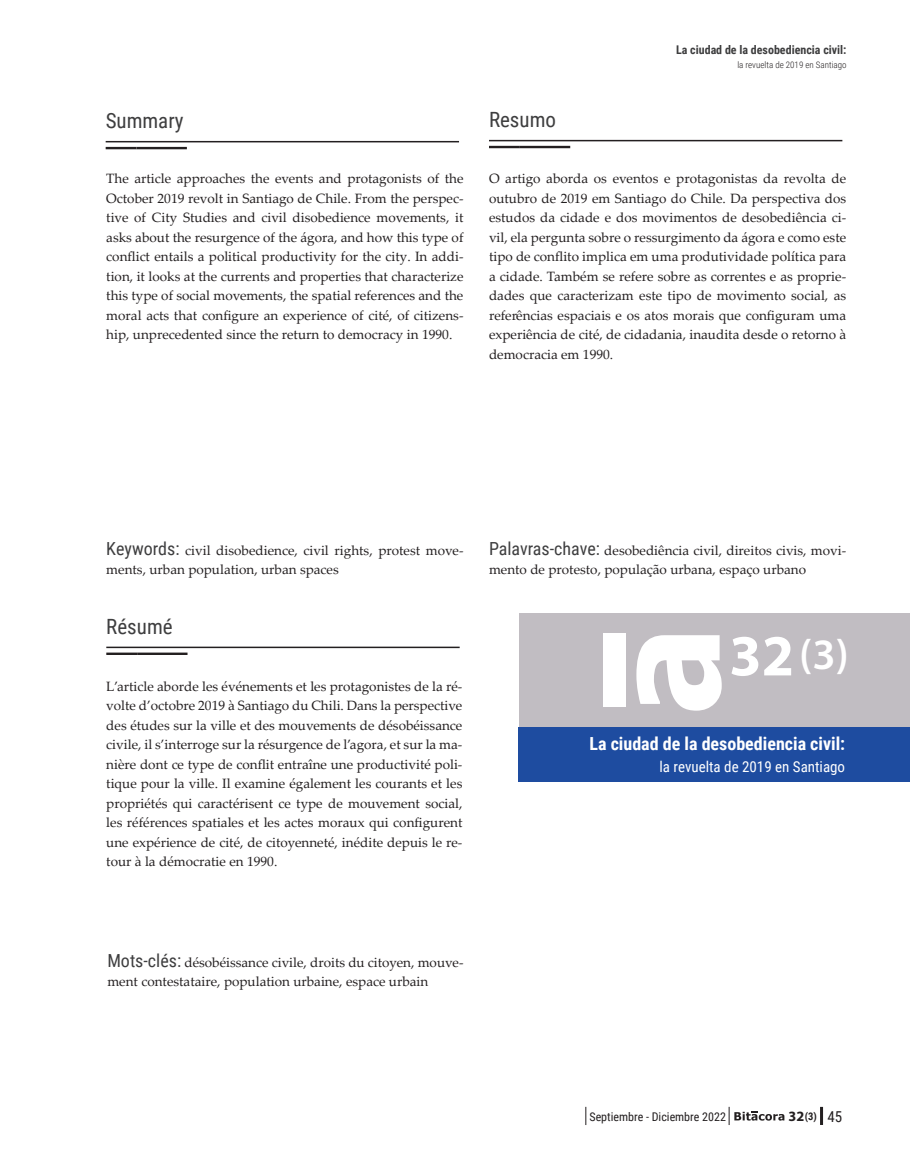
<style>
.page{position:relative;width:910px;height:1166px;background:#fff}
.page>*{position:absolute;margin:0;border:0;box-sizing:border-box;transform-origin:0 0}
.t1{font:600 43.5px "Myriad Pro";color:#fff}
.RESUM_tit{font:21px "Roboto Condensed";color:#3e3e3f}
.t2{font:700 18px "Roboto Condensed";color:#fff}
.t3{font:15px "Roboto Condensed";color:#fff}
.RESUM_Espanol{font:13.5px/19.5px "Palatino Linotype";color:#231f20}
.t4{font:700 12px "Roboto Condensed";color:#3e3e3f}
.t5{font:12px "Roboto Condensed";color:#231f20}
.t6{font:700 10.5px "Roboto Condensed";color:#231f20}
.CorridoGRAL{font:300 9px "Roboto Condensed";color:#231f20}
.s1{font-family:"Roboto Condensed";font-size:18px;color:#3e3e3f}
.s2{font-weight:700;font-size:58.5px}
.s3{font-family:"Myriad Pro";font-size:14.25px}
.s4{font-weight:400;font-size:15px}
</style>
<div class="page">
<div style="left:519px;top:613px;width:391px;height:158px;background:#c1bdc2"></div>
<hr style="left:0;top:611px;width:1px;height:554px;background:#04114b">
<div style="left:603px;top:632px;width:22px;height:74px;background:#fff"></div>
<svg style="left:636px;top:635px;width:86px;height:75px"></svg>
<hr style="left:820px;top:1106px;width:3px;height:18px;background:#231f20">
<svg style="left:729px;top:1106px;width:55px;height:18px"></svg>
<svg style="left:585px;top:1106px;width:1px;height:18px"></svg>
<div style="left:519px;top:727px;width:391px;height:54px;background:#1e4ca0"></div>
<hr style="left:106px;top:141px;width:353px;height:1px;background:#231f20">
<hr style="left:137px;top:147px;width:50px;height:2px;background:#231f20">
<hr style="left:106px;top:147px;width:31px;height:2px;background:#231f20">
<hr style="left:489px;top:140px;width:353px;height:1px;background:#231f20">
<hr style="left:520px;top:146px;width:50px;height:2px;background:#231f20">
<hr style="left:489px;top:146px;width:31px;height:2px;background:#231f20">
<hr style="left:106px;top:646px;width:354px;height:2px;background:#231f20">
<hr style="left:137px;top:652px;width:51px;height:2px;background:#231f20">
<hr style="left:106px;top:652px;width:31px;height:2px;background:#231f20">
<p class="t4" style="left:676px;top:42px;width:172px">La ciudad de la desobediencia civil:</p>
<p class="RESUM_tit" style="left:106px;top:106px;width:79px">Summary</p>
<p class="RESUM_tit" style="left:489px;top:105px;width:69px">Resumo</p>
<p class="CorridoGRAL" style="left:737px;top:58px;width:111px">la revuelta de 2019 en Santiago</p>
<p class="RESUM_Espanol" style="left:106px;top:168px;width:359px;text-align:justify">The article approaches the events and protagonists of the October 2019 revolt in Santiago de Chile. From the perspec&shy;tive of City Studies and civil disobedience movements, it asks about the resurgence of the ágora, and how this type of conflict entails a political productivity for the city. In addi&shy;tion, it looks at the currents and properties that characterize this type of social movements, the spatial references and the moral acts that configure an experience of cité, of citizens&shy;hip, unprecedented since the return to democracy in 1990.</p>
<p class="RESUM_Espanol" style="left:489px;top:168px;width:359px;text-align:justify">O artigo aborda os eventos e protagonistas da revolta de outubro de 2019 em Santiago do Chile. Da perspectiva dos estudos da cidade e dos movimentos de desobediência ci&shy;vil, ela pergunta sobre o ressurgimento da ágora e como este tipo de conflito implica em uma produtividade política para a cidade. Também se refere sobre as correntes e as proprie&shy;dades que caracterizam este tipo de movimento social, as referências espaciais e os atos morais que configuram uma experiência de cité, de cidadania, inaudita desde o retorno à democracia em 1990.</p>
<p class="RESUM_Espanol" style="left:106px;top:539px;width:359px"><span class="s1">Keywords:</span> civil disobedience, civil rights, protest move&shy;ments, urban population, urban spaces</p>
<p class="RESUM_Espanol" style="left:489px;top:539px;width:359px"><span class="s1">Palavras-chave:</span> desobediência civil, direitos civis, movi&shy;mento de protesto, população urbana, espaço urbano</p>
<p class="RESUM_tit" style="left:106px;top:611px;width:68px">Résumé</p>
<p class="RESUM_Espanol" style="left:106px;top:675px;width:358px;text-align:justify">L’article aborde les événements et les protagonistes de la ré&shy;volte d’octobre 2019 à Santiago du Chili. Dans la perspective des études sur la ville et des mouvements de désobéissance civile, il s’interroge sur la résurgence de l’agora, et sur la ma&shy;nière dont ce type de conflit entraîne une productivité poli&shy;tique pour la ville. Il examine également les courants et les propriétés qui caractérisent ce type de mouvement social, les références spatiales et les actes moraux qui configurent une expérience de cité, de citoyenneté, inédite depuis le re&shy;tour à la démocratie en 1990.</p>
<p class="RESUM_Espanol" style="left:107px;top:951px;width:358px"><span class="s1">Mots-clés:</span> désobéissance civile, droits du citoyen, mouve&shy;ment contestataire, population urbaine, espace urbain</p>
<h1 class="t1" style="left:729px;top:627px;width:121px"><span class="s2">32</span>(3)</h1>
<p class="t2" style="left:589px;top:730px;width:257px">La ciudad de la desobediencia civil:</p>
<p class="t3" style="left:659px;top:756px;width:187px">la revuelta de 2019 en Santiago</p>
<p class="t5" style="left:589px;top:1108px;width:138px">Septiembre - Diciembre 2022</p>
<p class="t6" style="left:788px;top:1108px;width:55px"><span class="s3">32</span>(3) <span class="s4">45</span></p>
</div>
